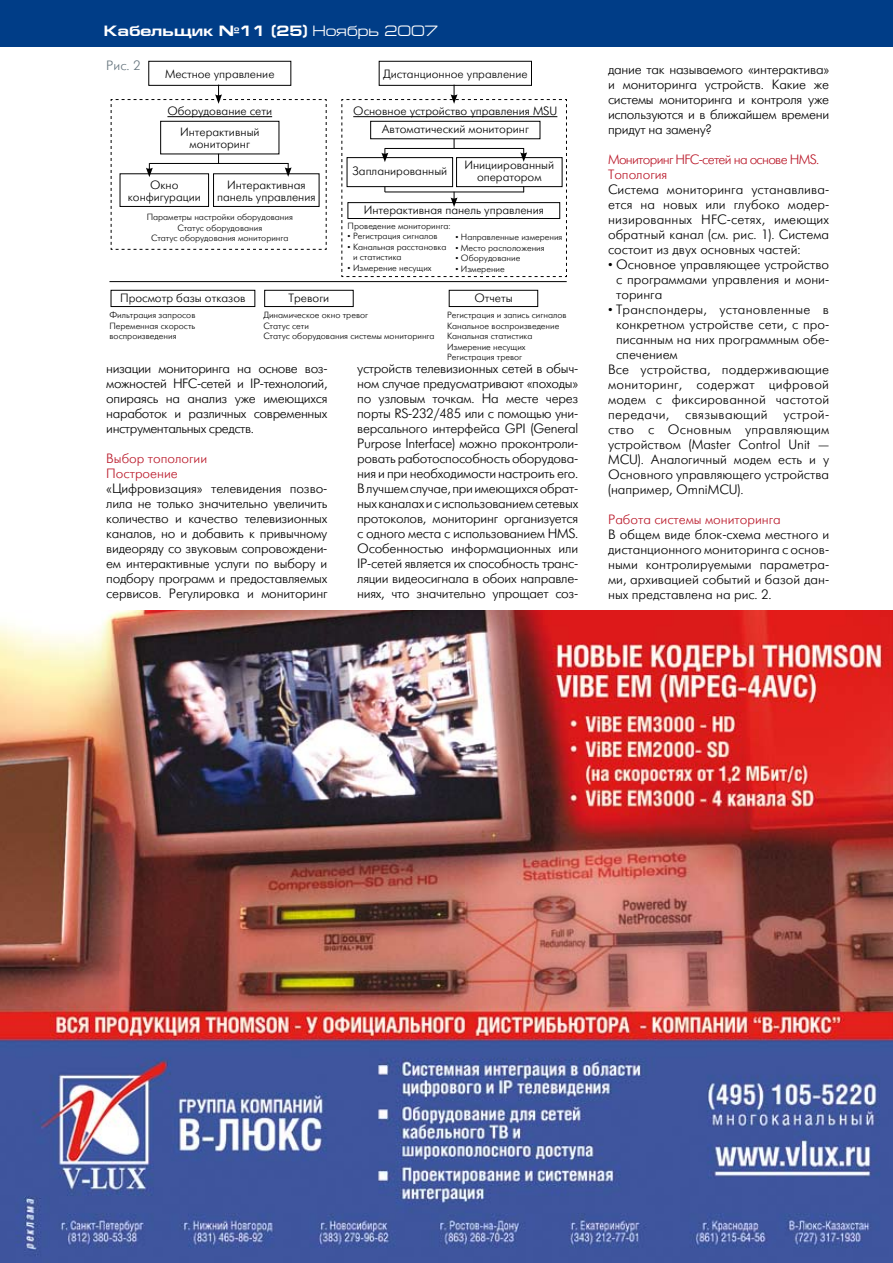
<style>
.page{position:relative;width:893px;height:1263px;background:#fff}
.page>*{position:absolute;margin:0;border:0;box-sizing:border-box;transform-origin:0 0}
.t1{font:700 15px "Europe Ext";color:#fff}
.t2{font:13.5px/15px "Futuris Light C";color:#000;text-align:justify}
.t3{font:13.5px "Futuris Light C";letter-spacing:.02em;color:#000}
.t4{font:13.5px/15px "Futuris Light C";color:#ba192a}
.t5{font:13.5px/15px "Futuris Light C";letter-spacing:-.05em;color:#ba192a}
.t6{font:13.5px "Futuris Light C";letter-spacing:.025em;color:#000}
.t7{font:13.5px "Futuris Light C";color:#66757e}
.t8{font:12px/12px "Futuris Light C";color:#000;text-align:center}
.t9{font:9px/10.5px "Futuris Light C";color:#000}
.s1{font-weight:400}
</style>
<div class="page">
<div style="left:148px;top:61px;width:143px;height:25px;border:1px solid #000"></div>
<svg style="left:110px;top:85px;width:217px;height:165px"></svg>
<div style="left:379px;top:61px;width:153px;height:25px;border:1px solid #000"></div>
<svg style="left:341px;top:85px;width:226px;height:192px"></svg>
<div style="left:348px;top:202px;width:212px;height:17px;border:1px solid #000"></div>
<div style="left:111px;top:290px;width:144px;height:17px;border:1px solid #000"></div>
<hr style="left:109px;top:281px;width:458px;height:1px;background:#000">
<div style="left:264px;top:290px;width:90px;height:17px;border:1px solid #000"></div>
<div style="left:449px;top:290px;width:89px;height:17px;border:1px solid #000"></div>
<div style="left:0;top:0;width:893px;height:46px;background:#003d87"></div>
<img style="left:0;top:610px;width:893px;height:653px">
<p class="t1" style="left:104px;top:23px;width:335px">Кабельщик №11 (25) <span class="s1">Ноябрь 2007</span></p>
<p class="t7" style="left:106px;top:58px;width:36px">Рис. 2</p>
<p class="t8" style="left:165px;top:68px;width:111px">Местное управление</p>
<p class="t8" style="left:167px;top:101px;width:106px;line-height:20.9px">Оборудование сети<br>Интерактивный</p>
<p class="t8" style="left:190px;top:138px;width:62px">мониторинг</p>
<p class="t8" style="left:128px;top:179px;width:74px">Окно конфигурации</p>
<p class="t8" style="left:217px;top:179px;width:100px">Интерактивная панель управления</p>
<p class="t9" style="left:147px;top:212px;width:148px;text-align:center">Параметры настройки оборудования<br>Статус оборудования<br>Статус оборудования мониторинга</p>
<p class="t8" style="left:383px;top:68px;width:146px">Дистанционное управление</p>
<p class="t8" style="left:353px;top:103px;width:206px;line-height:17.7px">Основное устройство управления MSU<br>Автоматический мониторинг</p>
<p class="t8" style="left:352px;top:165px;width:96px">Запланированный</p>
<p class="t8" style="left:464px;top:159px;width:91px">Инициированный оператором</p>
<p class="t9" style="left:348px;top:221px;width:104px">Проведение мониторинга:</p>
<p class="t9" style="left:348px;top:231px;width:91px">• Регистрация сигналов</p>
<p class="t9" style="left:353px;top:242px;width:95px;text-indent:-5px">• Канальная расстановка и статистика</p>
<p class="t9" style="left:348px;top:263px;width:85px">• Измерение несущих</p>
<p class="t8" style="left:364px;top:204px;width:182px">Интерактивная панель управления</p>
<p class="t9" style="left:455px;top:232px;width:108px">• Направленные измерения</p>
<p class="t9" style="left:455px;top:243px;width:91px">• Место расположения</p>
<p class="t9" style="left:455px;top:253px;width:66px">• Оборудование</p>
<p class="t9" style="left:455px;top:264px;width:51px">• Измерение</p>
<p class="t8" style="left:120px;top:292px;width:127px">Просмотр базы отказов</p>
<p class="t9" style="left:109px;top:310px;width:88px;text-align:justify">Фильтрация запросов Переменная скорость воспроизведения</p>
<p class="t9" style="left:263px;top:310px;width:173px">Динамическое окно тревог<br>Статус сети<br>Статус оборудования системы мониторинга</p>
<p class="t9" style="left:447px;top:310px;width:121px">Регистрация и запись сигналов<br>Канальное воспроизведение<br>Канальная статистика<br>Измерение несущих<br>Регистрация тревог</p>
<p class="t8" style="left:289px;top:292px;width:42px">Тревоги</p>
<p class="t8" style="left:474px;top:292px;width:40px">Отчеты</p>
<p class="t2" style="left:357px;top:361px;width:223px">устройств телевизионных сетей в обыч&shy;ном случае предусматривают «походы» по узловым точкам. На месте через порты RS-232/485 или с помощью уни&shy;версального интерфейса GPI (General Purpose Interface) можно проконтроли&shy;ровать работоспособность оборудова&shy;ния и при необходимости настроить его.<br>В лучшем случае, при имеющихся обрат&shy;ных каналах и с использованием сетевых протоколов, мониторинг организуется с одного места с использованием HMS.<br>Особенностью информационных или IP-сетей является их способность транс&shy;ляции видеосигнала в обоих направле&shy;ниях, что значительно упрощает соз-</p>
<p class="t2" style="left:106px;top:361px;width:223px">низации мониторинга на основе воз&shy;можностей HFC-сетей и IP-технологий, опираясь на анализ уже имеющихся наработок и различных современных инструментальных средств.</p>
<p class="t4" style="left:106px;top:451px;width:102px">Выбор топологии<br>Построение</p>
<p class="t2" style="left:106px;top:481px;width:223px">«Цифровизация» телевидения позво&shy;лила не только значительно увеличить количество и качество телевизионных каналов, но и добавить к привычному видеоряду со звуковым сопровождени&shy;ем интерактивные услуги по выбору и подбору программ и предоставляемых сервисов. Регулировка и мониторинг</p>
<p class="t2" style="left:608px;top:62px;width:223px">дание так называемого «интерактива» и мониторинга устройств. Какие же системы мониторинга и контроля уже используются и в ближайшем времени придут на замену?</p>
<p class="t5" style="left:608px;top:152px;width:213px">Мониторинг HFC-сетей на основе HMS.<br>Топология</p>
<p class="t2" style="left:608px;top:182px;width:223px">Система мониторинга устанавлива&shy;ется на новых или глубоко модер&shy;низированных HFC-сетях, имеющих обратный канал (см. рис. 1). Система состоит из двух основных частей:</p>
<p class="t2" style="left:616px;top:257px;width:215px;text-indent:-8px">• Основное управляющее устройство с программами управления и мони&shy;торинга</p>
<p class="t3" style="left:608px;top:303px;width:222px">• Транспондеры, установленные в</p>
<p class="t2" style="left:616px;top:317px;width:215px">конкретном устройстве сети, с про-</p>
<p class="t2" style="left:616px;top:332px;width:215px">писанным на них программным обе-</p>
<p class="t2" style="left:616px;top:347px;width:63px">спечением</p>
<p class="t2" style="left:608px;top:362px;width:223px">Все устройства, поддерживающие</p>
<p class="t3" style="left:608px;top:378px;width:222px">мониторинг, содержат цифровой</p>
<p class="t2" style="left:608px;top:392px;width:223px">модем с фиксированной частотой</p>
<p class="t6" style="left:608px;top:408px;width:223px">передачи, связывающий устрой-</p>
<p class="t3" style="left:608px;top:423px;width:223px">ство с Основным управляющим</p>
<p class="t2" style="left:608px;top:437px;width:223px">устройством (Master Control Unit —</p>
<p class="t2" style="left:608px;top:452px;width:223px">MCU). Аналогичный модем есть и у</p>
<p class="t2" style="left:608px;top:467px;width:223px">Основного управляющего устройства</p>
<p class="t2" style="left:608px;top:482px;width:137px">(например, OmniMCU).</p>
<p class="t4" style="left:608px;top:512px;width:174px">Работа системы мониторинга</p>
<p class="t2" style="left:608px;top:527px;width:223px">В общем виде блок-схема местного и дистанционного мониторинга с основ&shy;ными контролируемыми параметра&shy;ми, архивацией событий и базой дан&shy;ных представлена на рис. 2.</p>
</div>
